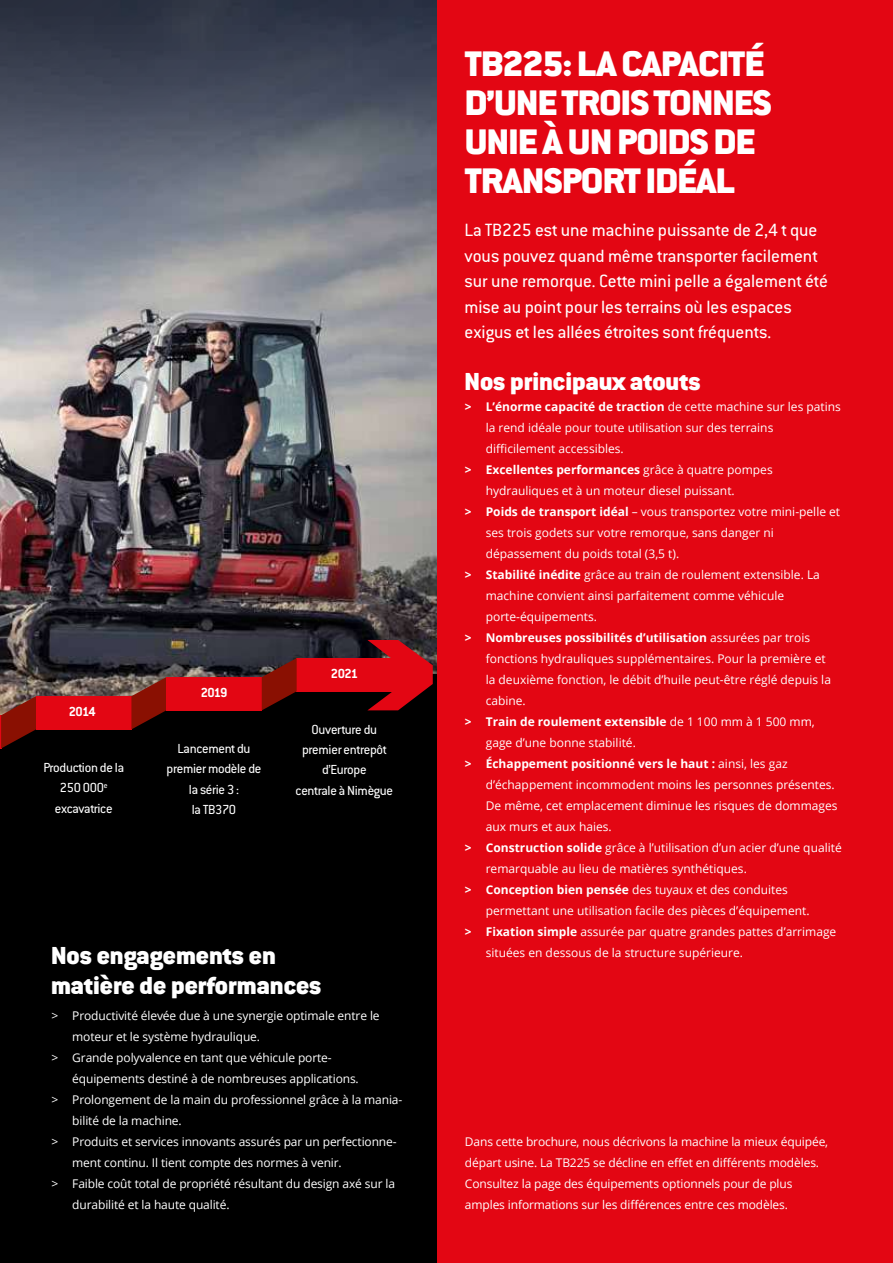
<style>
.page{position:relative;width:893px;height:1263px;background:#fff}
.page>*{position:absolute;margin:0;border:0;box-sizing:border-box;transform-origin:0 0}
.t1{font:39px/39px "Conduit ITC Black";letter-spacing:-.015em;color:#fff}
.t2{font:27px/30px "Conduit ITC Black";color:#fff}
.t3{font:19.5px/25.5px "Conduit ITC";color:#fff}
.t4{font:14.4px/20.1px "Conduit ITC";letter-spacing:-.02em;color:#fff;text-align:center}
.t5{font:700 14.4px "Conduit ITC";letter-spacing:-.05em;color:#fff}
.t6{font:12px/21px "Open Sans";color:#fff}
.t7{font:700 12px "Open Sans";color:#fff}
.s1{font-weight:400}
.s2{font-weight:700}
</style>
<div class="page">
<div style="left:0;top:523px;width:455px;height:740px;background:#000"></div>
<img style="left:0;top:0;width:437px;height:749px">
<hr style="left:0;top:715px;width:1px;height:33px;background:#e30613">
<svg style="left:1px;top:696px;width:35px;height:52px"></svg>
<div style="left:36px;top:696px;width:95px;height:33px;background:#e30613"></div>
<svg style="left:131px;top:677px;width:35px;height:52px"></svg>
<div style="left:166px;top:677px;width:96px;height:33px;background:#e30613"></div>
<div style="left:297px;top:658px;width:120px;height:33px;background:#e30613"></div>
<svg style="left:262px;top:658px;width:35px;height:52px"></svg>
<svg style="left:367px;top:640px;width:66px;height:70px"></svg>
<div style="left:437px;top:0;width:456px;height:1263px;background:#e30613"></div>
<p class="t5" style="left:69px;top:703px;width:29px">2014</p>
<p class="t4" style="left:43px;top:757px;width:82px">Production de la<br>250 000<sup>e </sup>excavatrice</p>
<p class="t5" style="left:201px;top:684px;width:28px">2019</p>
<p class="t4" style="left:167px;top:738px;width:96px">Lancement du premier modèle de la série 3 :<br>la TB370</p>
<p class="t5" style="left:331px;top:665px;width:29px">2021</p>
<p class="t4" style="left:296px;top:719px;width:99px">Ouverture du premier entrepôt d’Europe<br>centrale à Nimègue</p>
<h2 class="t2" style="left:51px;top:940px;width:272px">Nos engagements en matière de performances</h2>
<p class="t6" style="left:51px;top:1005px;width:330px">&gt; Productivité élevée due à une synergie optimale entre le</p>
<p class="t6" style="left:72px;top:1026px;width:189px">moteur et le système hydraulique.</p>
<p class="t6" style="left:51px;top:1047px;width:282px">&gt; Grande polyvalence en tant que véhicule porte-</p>
<p class="t6" style="left:72px;top:1068px;width:288px">équipements destiné à de nombreuses applications.</p>
<p class="t6" style="left:51px;top:1089px;width:352px">&gt; Prolongement de la main du professionnel grâce à la mania-</p>
<p class="t6" style="left:72px;top:1110px;width:111px">bilité de la machine.</p>
<p class="t6" style="left:51px;top:1131px;width:347px">&gt; Produits et services innovants assurés par un perfectionne-</p>
<p class="t6" style="left:72px;top:1152px;width:271px">ment continu. Il tient compte des normes à venir.</p>
<p class="t6" style="left:51px;top:1173px;width:345px">&gt; Faible coût total de propriété résultant du design axé sur la</p>
<p class="t6" style="left:72px;top:1194px;width:159px">durabilité et la haute qualité.</p>
<h1 class="t1" style="left:465px;top:43px;width:309px">TB225: LA CAPACITÉ<br>D’UNE TROIS TONNES<br>UNIE À UN POIDS DE<br>TRANSPORT IDÉAL</h1>
<h3 class="t3" style="left:464px;top:217px;width:365px">La TB225 est une machine puissante de 2,4 t que vous pouvez quand même transporter facilement sur une remorque. Cette mini pelle a également été mise au point pour les terrains où les espaces exigus et les allées étroites sont fréquents.</h3>
<h2 class="t2" style="left:464px;top:366px;width:237px">Nos principaux atouts</h2>
<p class="t7" style="left:465px;top:398px;width:378px">&gt; L’énorme capacité de traction <span class="s1">de cette machine sur les patins</span></p>
<p class="t6" style="left:486px;top:417px;width:289px">la rend idéale pour toute utilisation sur des terrains</p>
<p class="t6" style="left:486px;top:438px;width:140px">difficilement accessibles.</p>
<p class="t7" style="left:465px;top:461px;width:309px">&gt; Excellentes performances <span class="s1">grâce à quatre pompes</span></p>
<p class="t6" style="left:486px;top:480px;width:250px">hydrauliques et à un moteur diesel puissant.</p>
<p class="t6" style="left:465px;top:501px;width:377px"><span class="s2">&gt; Poids de transport idéal</span> – vous transportez votre mini-pelle et</p>
<p class="t6" style="left:486px;top:522px;width:290px">ses trois godets sur votre remorque, sans danger ni</p>
<p class="t6" style="left:486px;top:543px;width:195px">dépassement du poids total (3,5 t).</p>
<p class="t6" style="left:465px;top:564px;width:356px"><span class="s2">&gt; Stabilité inédite</span> grâce au train de roulement extensible. La</p>
<p class="t6" style="left:486px;top:585px;width:300px">machine convient ainsi parfaitement comme véhicule</p>
<p class="t6" style="left:486px;top:606px;width:113px">porte-équipements.</p>
<p class="t7" style="left:465px;top:629px;width:347px">&gt; Nombreuses possibilités d’utilisation <span class="s1">assurées par trois</span></p>
<p class="t6" style="left:486px;top:648px;width:341px">fonctions hydrauliques supplémentaires. Pour la première et</p>
<p class="t6" style="left:486px;top:669px;width:347px">la deuxième fonction, le débit d’huile peut-être réglé depuis la</p>
<p class="t6" style="left:486px;top:690px;width:42px">cabine.</p>
<p class="t7" style="left:465px;top:713px;width:351px">&gt; Train de roulement extensible <span class="s1">de 1 100 mm à 1 500 mm,</span></p>
<p class="t6" style="left:486px;top:732px;width:152px">gage d’une bonne stabilité.</p>
<p class="t7" style="left:465px;top:755px;width:324px">&gt; Échappement positionné vers le haut : <span class="s1">ainsi, les gaz</span></p>
<p class="t6" style="left:486px;top:774px;width:350px">d’échappement incommodent moins les personnes présentes.</p>
<p class="t6" style="left:486px;top:795px;width:353px">De même, cet emplacement diminue les risques de dommages</p>
<p class="t6" style="left:486px;top:816px;width:127px">aux murs et aux haies.</p>
<p class="t6" style="left:465px;top:837px;width:378px"><span class="s2">&gt; Construction solide</span> grâce à l’utilisation d’un acier d’une qualité</p>
<p class="t6" style="left:486px;top:858px;width:263px">remarquable au lieu de matières synthétiques.</p>
<p class="t6" style="left:465px;top:879px;width:324px"><span class="s2">&gt; Conception bien pensée</span> des tuyaux et des conduites</p>
<p class="t6" style="left:486px;top:900px;width:325px">permettant une utilisation facile des pièces d’équipement.</p>
<p class="t6" style="left:465px;top:921px;width:373px"><span class="s2">&gt; Fixation simple</span> assurée par quatre grandes pattes d’arrimage</p>
<p class="t6" style="left:486px;top:942px;width:259px">situées en dessous de la structure supérieure.</p>
<p class="t6" style="left:465px;top:1131px;width:365px">Dans cette brochure, nous décrivons la machine la mieux équipée, départ usine. La TB225 se décline en effet en différents modèles.<br>Consultez la page des équipements optionnels pour de plus amples informations sur les différences entre ces modèles.</p>
</div>
